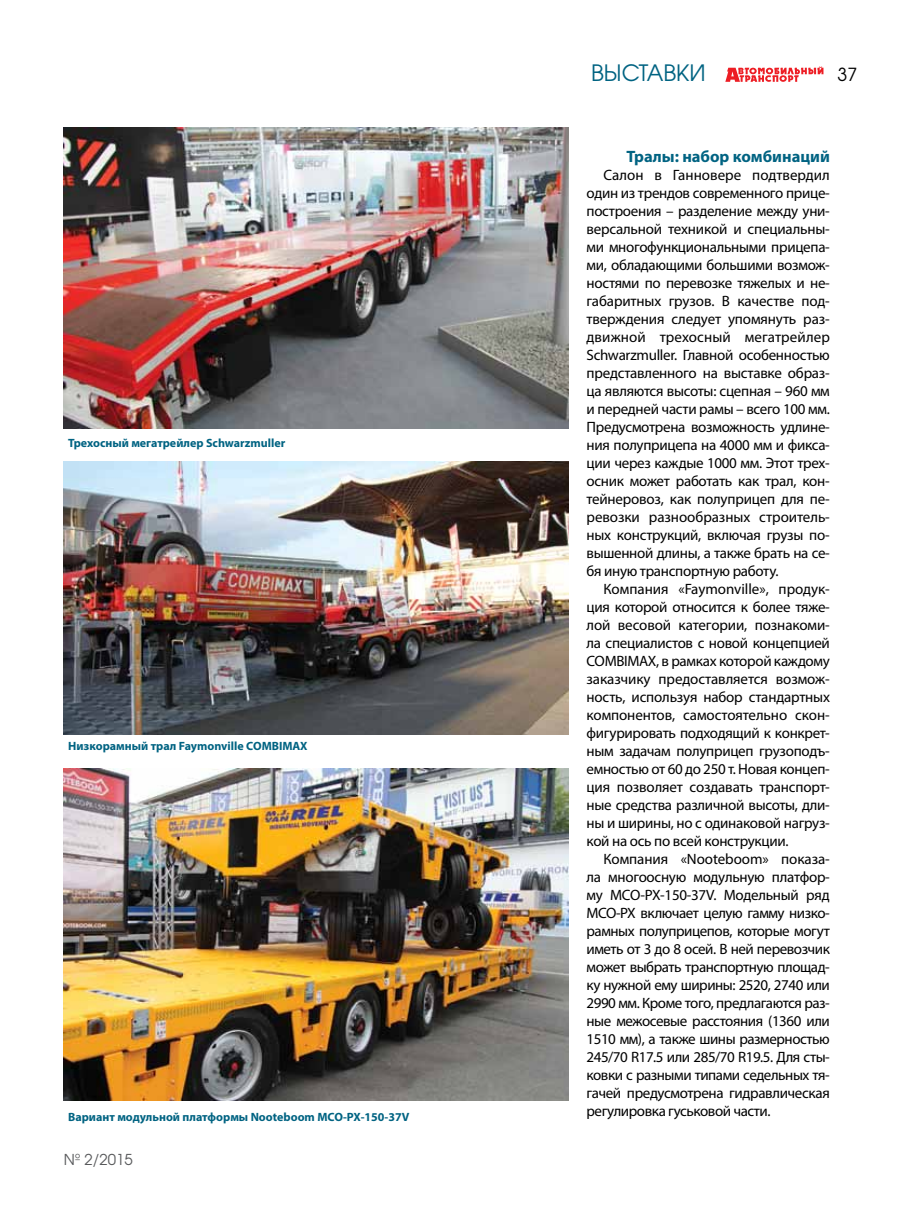
<style>
.page{position:relative;width:915px;height:1212px;background:#fff}
.page>*{position:absolute;margin:0;border:0;box-sizing:border-box;transform-origin:0 0}
.t1{font:22.5px "AG Avalanche C";color:#006382}
.t2{font:18px "AG Avalanche C";color:#000}
.t3{font:700 16.5px "Myriad Pro";color:#006382}
.t4{font:15px/18px "Myriad Pro";letter-spacing:-.02em;color:#000;text-align:justify}
.t5{font:15px "AG Avalanche C";color:#58595b}
.t6{font:700 12px "Myriad Pro";color:#006382}
</style>
<div class="page">
<svg style="left:725px;top:66px;width:98px;height:16px"></svg>
<img style="left:64px;top:128px;width:504px;height:300px">
<img style="left:64px;top:461px;width:504px;height:274px">
<img style="left:64px;top:768px;width:504px;height:333px">
<p class="t6" style="left:68px;top:435px;width:219px">Трехосный мегатрейлер Schwarzmuller</p>
<p class="t6" style="left:68px;top:738px;width:241px">Низкорамный трал Faymonville COMBIMAX</p>
<p class="t6" style="left:68px;top:1109px;width:342px">Вариант модульной платформы Noоteboom MCO-PX-150-37V</p>
<p class="t5" style="left:64px;top:1150px;width:70px">№ 2/2015</p>
<h1 class="t1" style="left:590px;top:59px;width:116px">ВЫСТАВКИ</h1>
<p class="t2" style="left:837px;top:63px;width:21px">37</p>
<p class="t3" style="left:626px;top:146px;width:205px">Тралы: набор комбинаций</p>
<p class="t4" style="left:586px;top:166px;width:245px;text-indent:17px">Салон в Ганновере подтвердил один из трендов современного прице&shy;построения – разделение между уни&shy;версальной техникой и специальны&shy;ми многофункциональными прицепа&shy;ми, обладающими большими возмож&shy;ностями по перевозке тяжелых и не&shy;габаритных грузов. В качестве под&shy;тверждения следует упомянуть раз&shy;движной трехосный мегатрейлер Schwarzmuller. Главной особенностью представленного на выставке образ&shy;ца являются высоты: сцепная – 960 мм и передней части рамы – всего 100 мм.<br>Предусмотрена возможность удлине&shy;ния полуприцепа на 4000 мм и фикса&shy;ции через каждые 1000 мм. Этот трех&shy;осник может работать как трал, кон&shy;тейнеровоз, как полуприцеп для пе&shy;ревозки разнообразных строитель&shy;ных конструкций, включая грузы по&shy;вышенной длины, а также брать на се&shy;бя иную транспортную работу.</p>
<p class="t4" style="left:586px;top:580px;width:245px;text-indent:17px">Компания «Faymonville», продук&shy;ция которой относится к более тяже&shy;лой весовой категории, познакоми&shy;ла специалистов с новой концепцией COMBIMAX, в рамках которой каждому заказчику предоставляется возмож&shy;ность, используя набор стандартных компонентов, самостоятельно скон&shy;фигурировать подходящий к конкрет&shy;ным задачам полуприцеп грузоподъ&shy;емностью от 60 до 250 т. Новая концеп&shy;ция позволяет создавать транспорт&shy;ные средства различной высоты, дли&shy;ны и ширины, но с одинаковой нагруз&shy;кой на ось по всей конструкции.</p>
<p class="t4" style="left:586px;top:850px;width:245px;text-indent:17px">Компания «Nooteboom» показа&shy;ла многоосную модульную платфор&shy;му MCO-PX-150-37V. Модельный ряд МСО-РХ включает целую гамму низко&shy;рамных полуприцепов, которые могут иметь от 3 до 8 осей. В ней перевозчик может выбрать транспортную площад&shy;ку нужной ему ширины: 2520, 2740 или 2990 мм. Кроме того, предлагаются раз&shy;ные межосевые расстояния (1360 или 1510 мм), а также шины размерностью 245/70 R17.5 или 285/70 R19.5. Для сты&shy;ковки с разными типами седельных тя&shy;гачей предусмотрена гидравлическая регулировка гуськовой части.</p>
</div>
